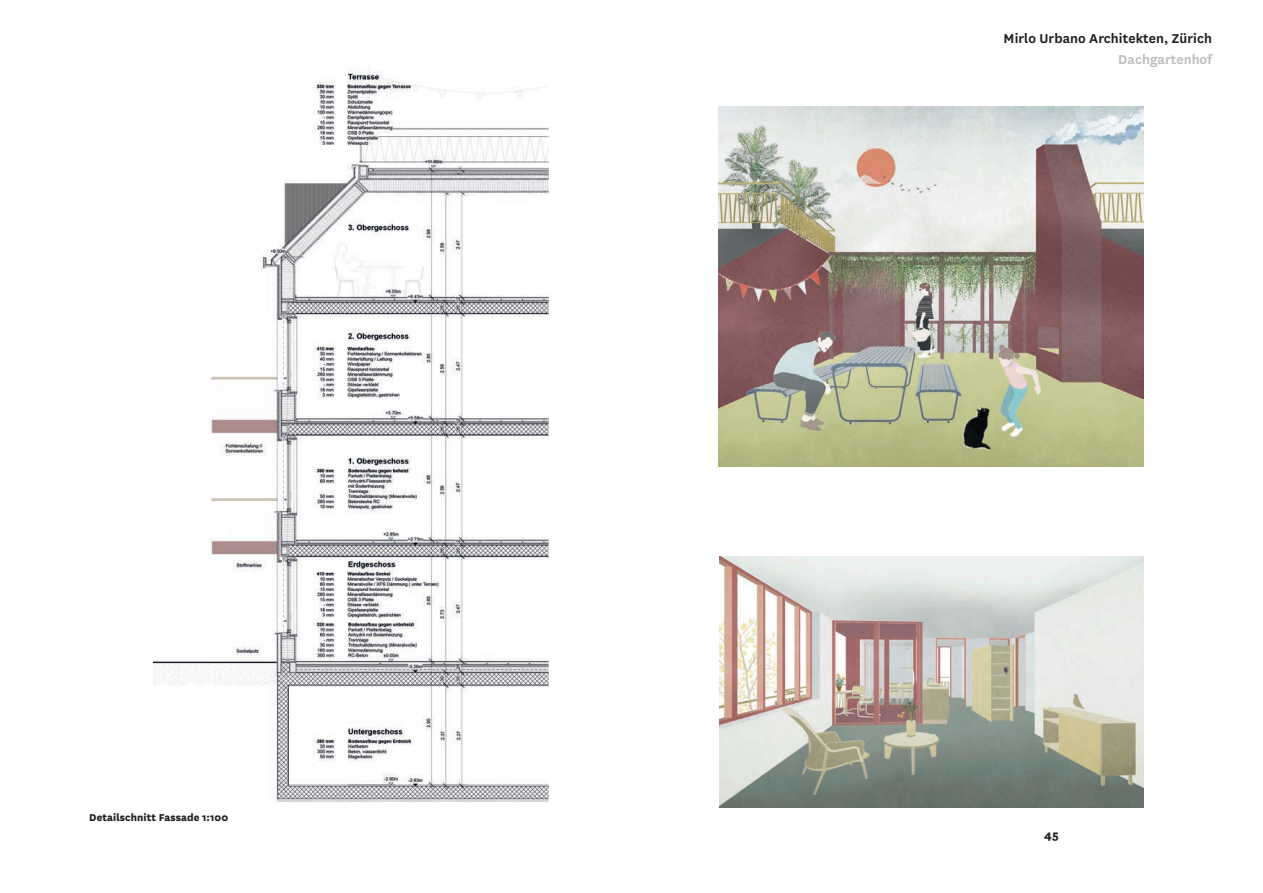
<style>
.page{position:relative;width:1263px;height:893px;background:#fff}
.page>*{position:absolute;margin:0;border:0;box-sizing:border-box;transform-origin:0 0}
.t1{font:600 15px "National";letter-spacing:.005em;color:#231f20}
.t2{font:600 15px "National";letter-spacing:.005em;color:#bcbdc0}
.t3{font:800 13.5px "National";color:#231f20}
.Legende{font:800 11.7px "National";letter-spacing:.005em;color:#231f20}
</style>
<div class="page">
<img style="left:153px;top:66px;width:395px;height:737px">
<img style="left:719px;top:106px;width:425px;height:360px">
<img style="left:720px;top:557px;width:424px;height:251px">
<p class="Legende" style="left:89px;top:809px;width:140px">Detailschnitt Fassade 1:100</p>
<p class="t1" style="left:1004px;top:28px;width:210px">Mirlo Urbano Architekten, Zürich</p>
<p class="t2" style="left:1118px;top:49px;width:95px">Dachgartenhof</p>
<p class="t3" style="left:1044px;top:825px;width:16px">45</p>
</div>
